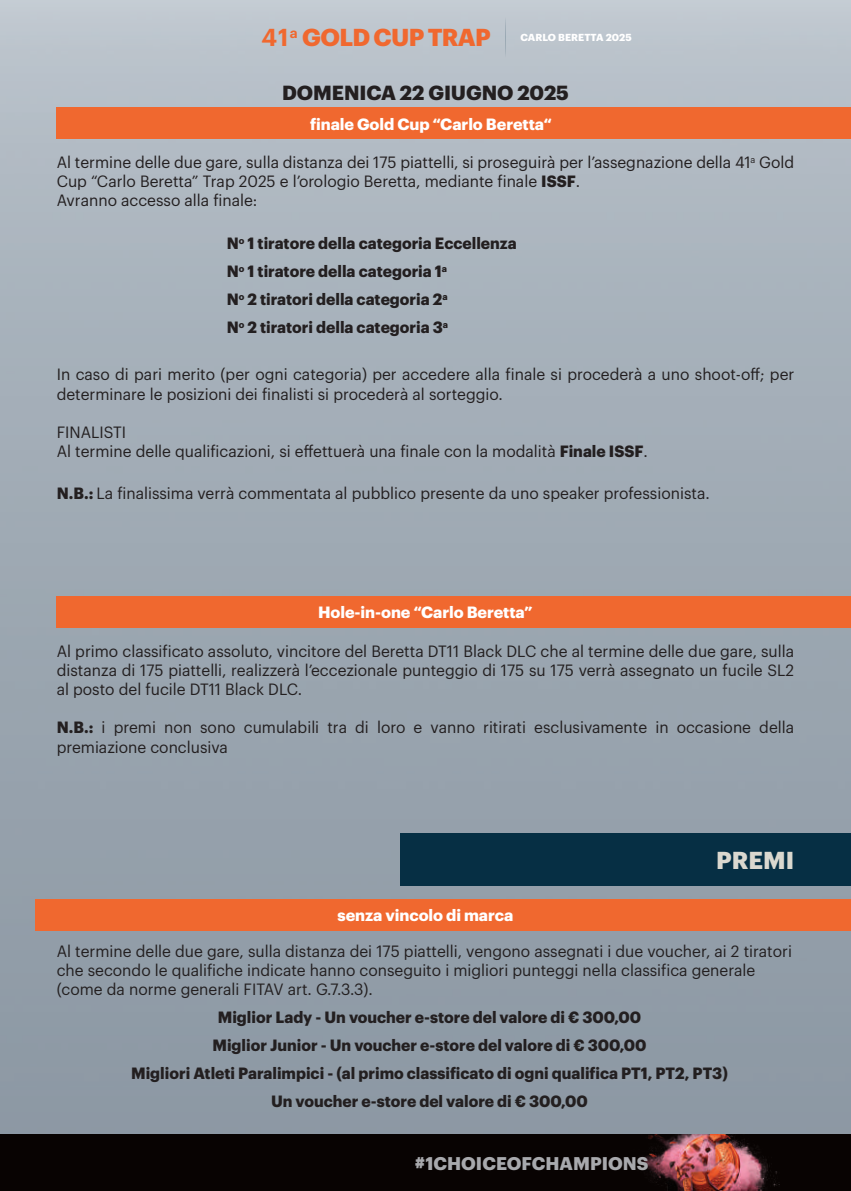
<style>
.page{position:relative;width:851px;height:1191px;background:#fff}
.page>*{position:absolute;margin:0;border:0;box-sizing:border-box;transform-origin:0 0}
.t1{font:700 24px "Graphik";letter-spacing:-.03em;color:#f0682f}
.t2{font:700 24px "Graphik";color:#dad8cf}
.t3{font:700 20px "Graphik";letter-spacing:-.005em;color:#231f20}
.t4{font:700 18px "Graphik";color:#a8a9ad}
.t5{font:16px/19.2px "Graphik";color:#231f20}
.t6{font:700 16px/28px "Graphik";color:#231f20;text-align:center}
.t7{font:700 16px "Graphik";letter-spacing:-.005em;color:#fff}
.t8{font:700 10px "Graphik";letter-spacing:.005em;color:#fff}
.s1{font-weight:600}
.s2{font-weight:700}
</style>
<div class="page">
<img style="left:0;top:0;width:850px;height:1134px">
<div style="left:0;top:1134px;width:850px;height:57px;background:#080302"></div>
<div style="left:57px;top:108px;width:793px;height:31px;background:#f0682f"></div>
<div style="left:57px;top:596px;width:793px;height:31px;background:#f0682f"></div>
<div style="left:36px;top:899px;width:814px;height:31px;background:#f0682f"></div>
<div style="left:400px;top:833px;width:450px;height:52px;background:#062f44"></div>
<svg style="left:505px;top:17px;width:1px;height:41px"></svg>
<img style="left:638px;top:1134px;width:142px;height:57px">
<h1 class="t1" style="left:261px;top:18px;width:231px"><span class="s1">41</span><sup>a</sup> GOLD CUP TRAP</h1>
<p class="t8" style="left:520px;top:30px;width:113px">CARLO BERETTA 2025</p>
<p class="t3" style="left:282px;top:77px;width:288px">DOMENICA 22 GIUGNO 2025</p>
<p class="t7" style="left:310px;top:112px;width:243px">finale Gold Cup “Carlo Beretta“</p>
<p class="t5" style="left:57px;top:151px;width:739px">Al termine delle due gare, sulla distanza dei 175 piattelli, si proseguirà per l’assegnazione della 41<sup>a</sup> Gold<br>Cup “Carlo Beretta” Trap 2025 e l’orologio Beretta, mediante finale <span class="s2">ISSF</span>.<br>Avranno accesso alla finale:</p>
<p class="t6" style="left:227px;top:228px;width:291px;text-align:left">N<sup>o</sup> 1 tiratore della categoria Eccellenza N<sup>o</sup> 1 tiratore della categoria 1<sup>a<br></sup>N<sup>o</sup> 2 tiratori della categoria 2<sup>a<br></sup>N<sup>o</sup> 2 tiratori della categoria 3<sup>a</sup></p>
<p class="t5" style="left:57px;top:364px;width:739px">In caso di pari merito (per ogni categoria) per accedere alla finale si procederà a uno shoot-off; per determinare le posizioni dei finalisti si procederà al sorteggio.</p>
<p class="t5" style="left:57px;top:421px;width:592px">FINALISTI<br>Al termine delle qualificazioni, si effettuerà una finale con la modalità <span class="s2">Finale ISSF</span>.</p>
<p class="t5" style="left:57px;top:482px;width:654px"><span class="s2">N.B.:</span> La finalissima verrà commentata al pubblico presente da uno speaker professionista.</p>
<p class="t7" style="left:318px;top:600px;width:216px">Hole-in-one “Carlo Beretta”</p>
<p class="t5" style="left:57px;top:640px;width:738px;text-align:justify">Al primo classificato assoluto, vincitore del Beretta DT11 Black DLC che al termine delle due gare, sulla distanza di 175 piattelli, realizzerà l’eccezionale punteggio di 175 su 175 verrà assegnato un fucile SL2 al posto del fucile DT11 Black DLC.</p>
<p class="t5" style="left:57px;top:716px;width:738px"><span class="s2">N.B.:</span> i premi non sono cumulabili tra di loro e vanno ritirati esclusivamente in occasione della premiazione conclusiva</p>
<p class="t7" style="left:337px;top:903px;width:177px">senza vincolo di marca</p>
<h1 class="t2" style="left:716px;top:842px;width:80px">PREMI</h1>
<p class="t5" style="left:57px;top:940px;width:736px">Al termine delle due gare, sulla distanza dei 175 piattelli, vengono assegnati i due voucher, ai 2 tiratori che secondo le qualifiche indicate hanno conseguito i migliori punteggi nella classifica generale (come da norme generali FITAV art. G.7.3.3).</p>
<p class="t6" style="left:131px;top:1002px;width:598px">Miglior Lady - Un voucher e-store del valore di € 300,00<br>Miglior Junior - Un voucher e-store del valore di € 300,00<br>Migliori Atleti Paralimpici - (al primo classificato di ogni qualifica PT1, PT2, PT3)<br>Un voucher e-store del valore di € 300,00</p>
<p class="t4" style="left:415px;top:1149px;width:235px">#1CHOICEOFCHAMPIONS</p>
</div>
